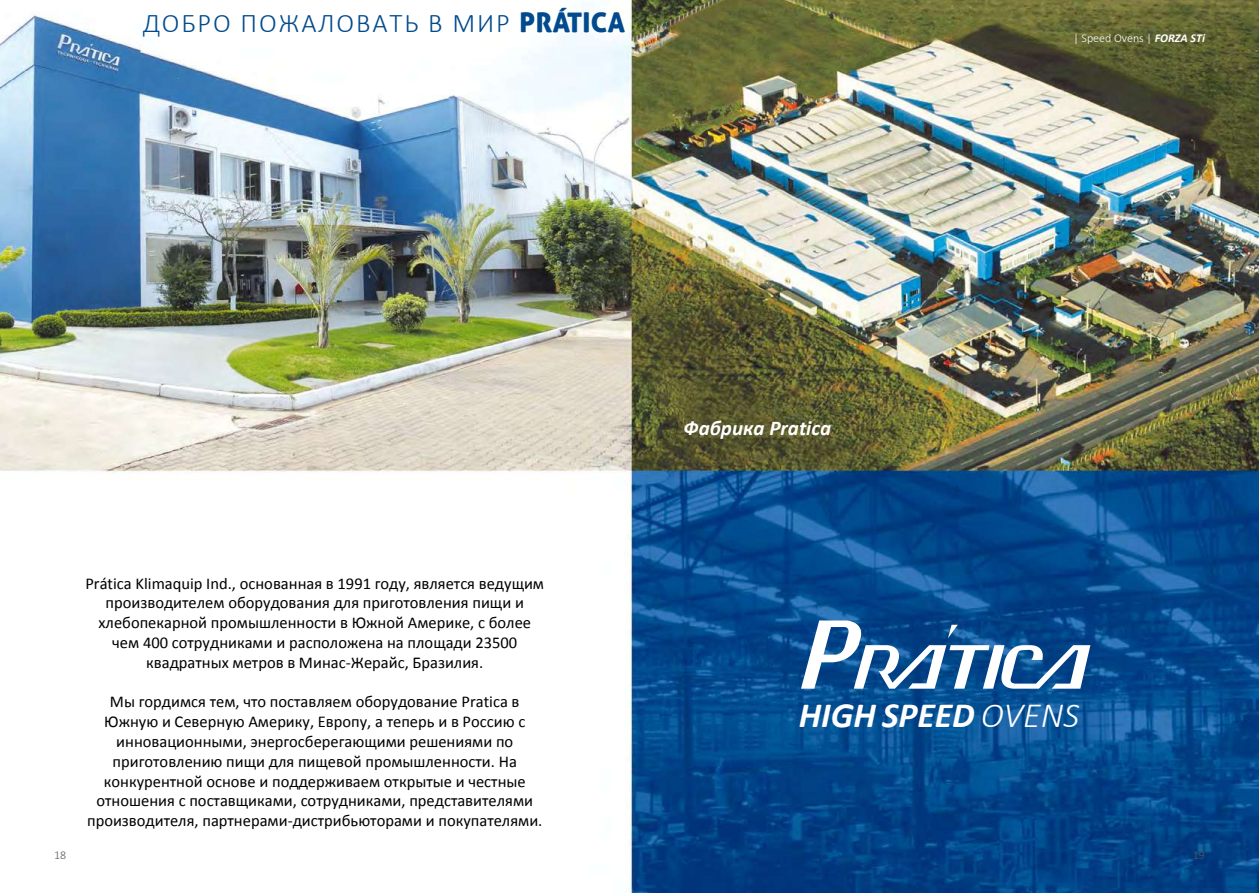
<style>
.page{position:relative;width:1259px;height:893px;background:#fff}
.page>*{position:absolute;margin:0;border:0;box-sizing:border-box;transform-origin:0 0}
.t1{font:italic 700 35.55px "Calibri";color:#fff}
.t2{font:300 27px "Calibri";letter-spacing:.07em;color:#004a8d}
.t3{font:italic 700 21px "Calibri";color:#fff}
.t4{font:16.5px/19.8px "Calibri";color:#000;text-align:center}
.t5{font:300 12px "Calibri";color:#fff}
.t6{font:300 12px "Calibri";color:#575756}
.s1{font-family:"Aller Display";font-weight:400}
.s2{font-weight:700;font-style:italic}
.s3{font-style:inherit}
.s4{font-weight:300}
</style>
<div class="page">
<img style="left:0;top:0;width:1259px;height:893px">
<svg style="left:801px;top:620px;width:289px;height:69px"></svg>
<h2 class="t2" style="left:143px;top:6px;width:483px">ДОБРО ПОЖАЛОВАТЬ В МИР <span class="s1">PRÁTICA</span></h2>
<p class="t5" style="left:1073px;top:31px;width:133px">| Speed Ovens | <span class="s2">FORZA STi</span></p>
<p class="t6" style="left:54px;top:847px;width:14px">18</p>
<p class="t4" style="left:85px;top:573px;width:460px">Prática Klimaquip Ind., основанная в 1991 году, является ведущим производителем оборудования для приготовления пищи и хлебопекарной промышленности в Южной Америке, с более чем 400 сотрудниками и расположена на площади 23500 квадратных метров в Минас-Жерайс, Бразилия.</p>
<p class="t4" style="left:87px;top:692px;width:457px">Мы гордимся тем, что поставляем оборудование Pratica в Южную и Северную Америку, Европу, а теперь и в Россию с инновационными, энергосберегающими решениями по приготовлению пищи для пищевой промышленности. На конкурентной основе и поддерживаем открытые и честные отношения с поставщиками, сотрудниками, представителями производителя, партнерами-дистрибьюторами и покупателями.</p>
<p class="t3" style="left:683px;top:414px;width:149px">Фабрика <span class="s3">Prat</span>ica</p>
<h1 class="t1" style="left:799px;top:690px;width:282px">HIGH SPEED <span class="s4">OVENS</span></h1>
<p class="t6" style="left:1192px;top:847px;width:14px">19</p>
</div>
